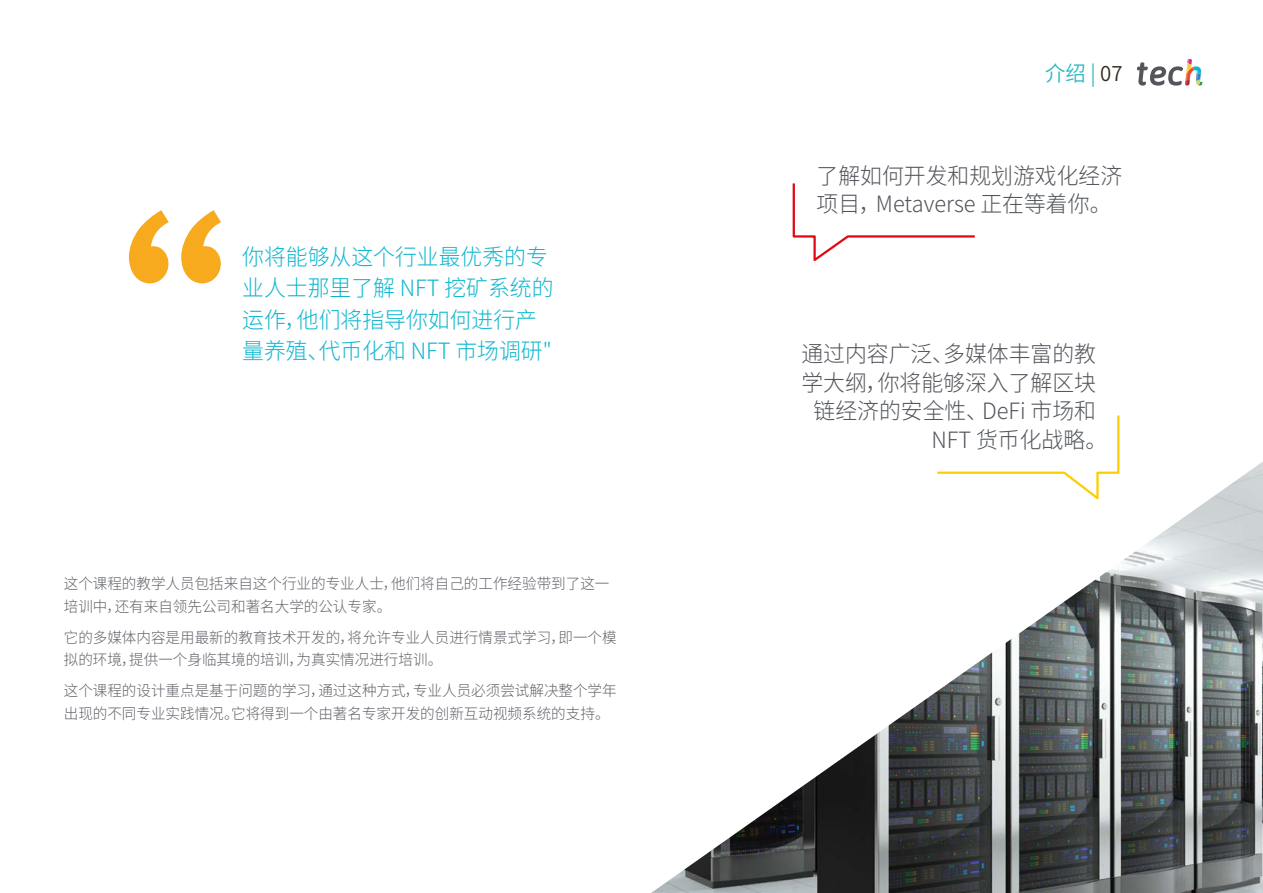
<style>
.page{position:relative;width:1263px;height:893px;background:#fff}
.page>*{position:absolute;margin:0;border:0;box-sizing:border-box;transform-origin:0 0}
.t1{font:300 22.5px/28.5px "Source Han Sans CN";color:#52555b}
.t2{font:300 22.5px/31.5px "Source Han Sans CN";color:#0fb6cf}
.t3{font:21px "Source Han Sans CN";color:#2db8c5}
.t4{font:300 15px/22.5px "Source Han Sans CN";color:#61646a}
.s1{color:#312e20}
</style>
<div class="page">
<svg style="left:129px;top:210px;width:92px;height:73px"></svg>
<img style="left:651px;top:462px;width:612px;height:431px">
<svg style="left:1137px;top:59px;width:65px;height:27px"></svg>
<svg style="left:935px;top:415px;width:185px;height:88px"></svg>
<svg style="left:792px;top:183px;width:183px;height:78px"></svg>
<h1 class="t2" style="left:242px;top:241px;width:313px">你将能够从这个行业最优秀的专业人士那里了解 NFT 挖矿系统的运作，他们将指导你如何进行产量养殖、代币化和 NFT 市场调研"</h1>
<p class="t4" style="left:64px;top:573px;width:547px">这个课程的教学人员包括来自这个行业的专业人士，他们将自己的工作经验带到了这一培训中，还有来自领先公司和著名大学的公认专家。</p>
<p class="t4" style="left:64px;top:626px;width:554px">它的多媒体内容是用最新的教育技术开发的，将允许专业人员进行情景式学习，即一个模拟的环境，提供一个身临其境的培训，为真实情况进行培训。</p>
<p class="t4" style="left:64px;top:680px;width:554px">这个课程的设计重点是基于问题的学习，通过这种方式，专业人员必须尝试解决整个学年出现的不同专业实践情况。它将得到一个由著名专家开发的创新互动视频系统的支持。</p>
<h2 class="t3" style="left:1045px;top:61px;width:79px">介绍 | <span class="s1">07</span></h2>
<h1 class="t1" style="left:816px;top:162px;width:307px">了解如何开发和规划游戏化经济项目，Metaverse 正在等着你。</h1>
<h1 class="t1" style="left:801px;top:340px;width:296px">通过内容广泛、多媒体丰富的教</h1>
<h1 class="t1" style="left:801px;top:369px;width:296px">学大纲，你将能够深入了解区块</h1>
<h1 class="t1" style="left:814px;top:397px;width:284px">链经济的安全性、DeFi 市场和</h1>
<h1 class="t1" style="left:931px;top:426px;width:177px">NFT 货币化战略。</h1>
</div>
